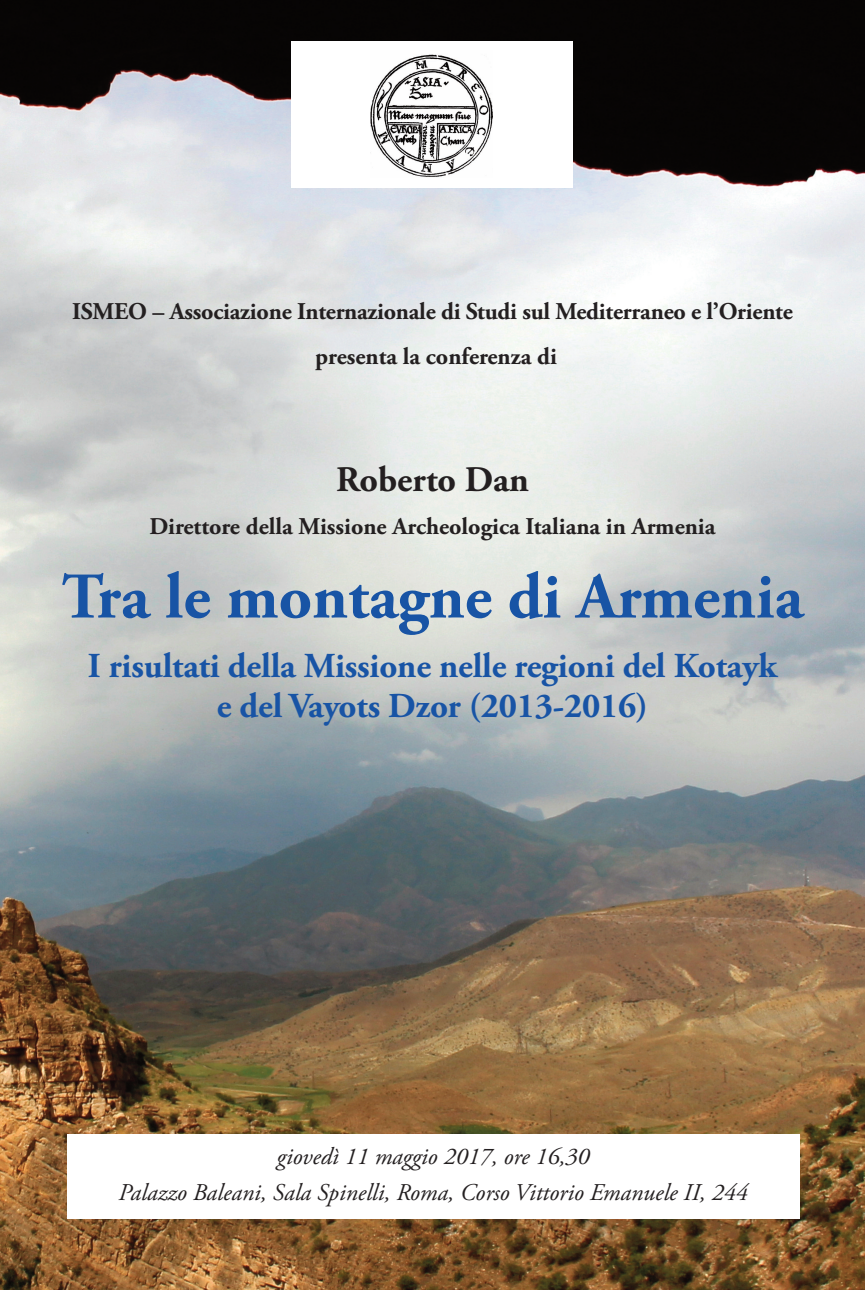
<style>
.page{position:relative;width:865px;height:1290px;background:#fff}
.page>*{position:absolute;margin:0;border:0;box-sizing:border-box;transform-origin:0 0}
.t1{font:700 65px "Adobe Garamond Pro";color:#1854a5}
.t2{font:700 36px "Adobe Garamond Pro";color:#231f20}
.t3{font:700 35px/40px "Adobe Garamond Pro";letter-spacing:-.005em;color:#1854a5;text-align:center}
.t4{font:700 24px/45px "Adobe Garamond Pro";letter-spacing:-.01em;color:#231f20;text-align:center}
.t5{font:italic 24px/35.5px "Adobe Garamond Pro";color:#231f20;text-align:center}
</style>
<div class="page">
<img style="left:0;top:0;width:865px;height:1290px">
<div style="left:67px;top:1134px;width:732px;height:85px;background:#fff"></div>
<div style="left:291px;top:41px;width:281px;height:147px;background:#fff"></div>
<img style="left:371px;top:54px;width:121px;height:123px">
<p class="t4" style="left:72px;top:291px;width:722px">ISMEO – Associazione Internazionale di Studi sul Mediterraneo e l’Oriente presenta la conferenza di</p>
<h2 class="t2" style="left:336px;top:466px;width:194px">Roberto Dan</h2>
<p class="t4" style="left:149px;top:506px;width:567px">Direttore della Missione Archeologica Italiana in Armenia</p>
<h1 class="t1" style="left:62px;top:571px;width:743px">Tra le montagne di Armenia</h1>
<h3 class="t3" style="left:88px;top:649px;width:691px">I risultati della Missione nelle regioni del Kotayk e del Vayots Dzor (2013-2016)</h3>
<p class="t5" style="left:118px;top:1141px;width:631px">giovedì 11 maggio 2017, ore 16,30<br>Palazzo Baleani, Sala Spinelli, Roma, Corso Vittorio Emanuele II, 244</p>
</div>
